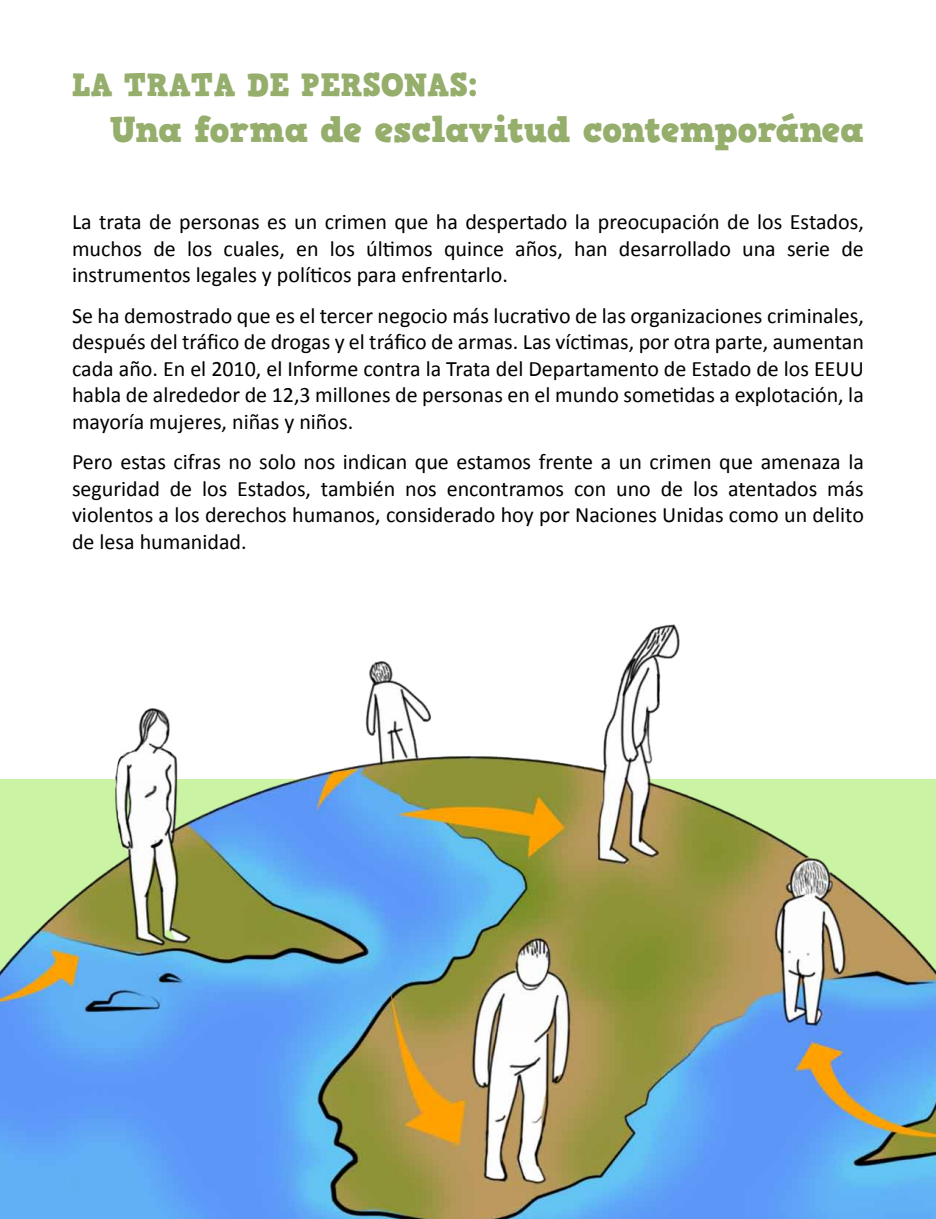
<style>
.page{position:relative;width:936px;height:1219px;background:#fff}
.page>*{position:absolute;margin:0;border:0;box-sizing:border-box;transform-origin:0 0}
.t1{font:36px "HVD Comic Serif Pro";letter-spacing:-.01em;color:#95ae6c}
.t2{font:32px "HVD Comic Serif Pro";color:#95ae6c}
.t3{font:22px/26.4px "Calibri";color:#000;text-align:justify}
</style>
<div class="page">
<img style="left:0;top:624px;width:935px;height:595px">
<h2 class="t2" style="left:72px;top:60px;width:407px">LA TRATA DE PERSONAS:</h2>
<h1 class="t1" style="left:110px;top:102px;width:755px">Una forma de esclavitud contemporánea</h1>
<p class="t3" style="left:72px;top:208px;width:793px">La trata de personas es un crimen que ha despertado la preocupación de los Estados, muchos de los cuales, en los últimos quince años, han desarrollado una serie de instrumentos legales y políticos para enfrentarlo.</p>
<p class="t3" style="left:72px;top:301px;width:793px">Se ha demostrado que es el tercer negocio más lucrativo de las organizaciones criminales, después del tráfico de drogas y el tráfico de armas. Las víctimas, por otra parte, aumentan cada año. En el 2010, el Informe contra la Trata del Departamento de Estado de los EEUU habla de alrededor de 12,3 millones de personas en el mundo sometidas a explotación, la mayoría mujeres, niñas y niños.</p>
<p class="t3" style="left:72px;top:448px;width:793px">Pero estas cifras no solo nos indican que estamos frente a un crimen que amenaza la seguridad de los Estados, también nos encontramos con uno de los atentados más violentos a los derechos humanos, considerado hoy por Naciones Unidas como un delito de lesa humanidad.</p>
</div>
